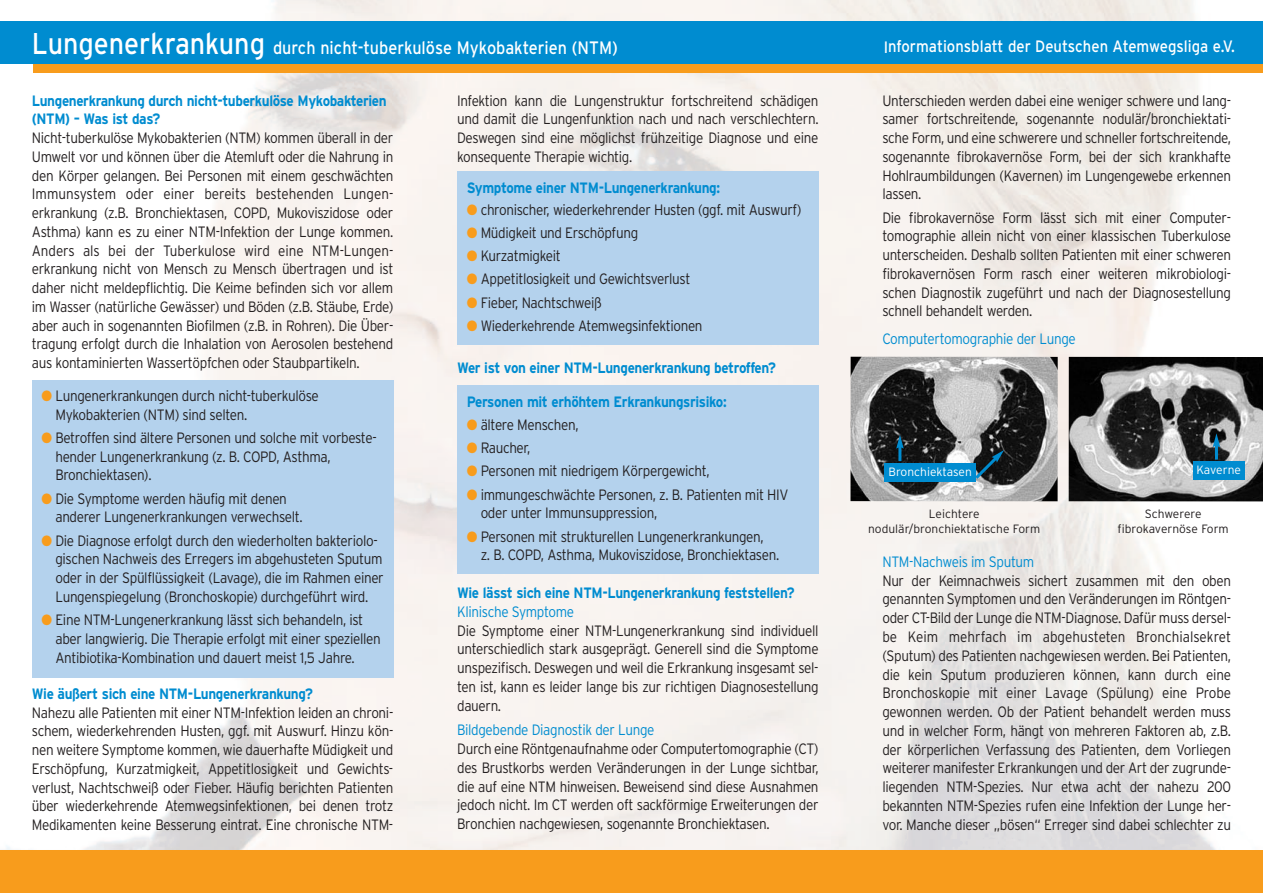
<style>
.page{position:relative;width:1263px;height:893px;background:#fff}
.page>*{position:absolute;margin:0;border:0;box-sizing:border-box;transform-origin:0 0}
.t1{font:18px "Interstate";color:#fff;scale:.9 1}
.t2{font:16.5px "Interstate";color:#fff;scale:.9 1}
.t3{font:300 15px/18.8px "Interstate";letter-spacing:-.025em;color:#231f20;text-align:justify;scale:.9 1}
.t4{font:700 15px/18.8px "Interstate";letter-spacing:-.03em;color:#008cd0;scale:.9 1}
.t5{font:300 15px "Interstate";letter-spacing:-.025em;color:#008cd0;scale:.9 1}
.t6{font:300 12px/15px "Interstate";color:#231f20;text-align:center}
.t7{font:300 12px "Interstate";color:#fff}
.s1{font-size:30px}
.s2{color:#f89c1c}
</style>
<div class="page">
<img style="left:6px;top:0;width:1257px;height:850px">
<div style="left:0;top:21px;width:1263px;height:43px;background:#008cd0"></div>
<div style="left:0;top:850px;width:1263px;height:43px;background:#f89c1c"></div>
<div style="left:33px;top:64px;width:1230px;height:8px;background:#f89c1c"></div>
<div style="left:32px;top:380px;width:361px;height:297px;background:#b4d2ed"></div>
<div style="left:457px;top:172px;width:362px;height:173px;background:#b4d2ed"></div>
<div style="left:457px;top:385px;width:362px;height:189px;background:#b4d2ed"></div>
<img style="left:851px;top:357px;width:206px;height:144px">
<img style="left:1069px;top:357px;width:194px;height:144px">
<div style="left:884px;top:463px;width:92px;height:19px;background:#008cd0"></div>
<hr style="left:898px;top:446px;width:3px;height:15px;background:#008cd0">
<svg style="left:896px;top:435px;width:8px;height:14px"></svg>
<svg style="left:972px;top:450px;width:32px;height:32px"></svg>
<div style="left:1193px;top:461px;width:51px;height:19px;background:#008cd0"></div>
<hr style="left:1215px;top:445px;width:3px;height:15px;background:#008cd0">
<svg style="left:1213px;top:433px;width:7px;height:14px"></svg>
<p class="t1" style="left:32px;top:37px;width:652px"><span class="s1">Lungenerkrankung</span> durch nicht-tuberkulöse Mykobakterien (NTM)</p>
<p class="t2" style="left:884px;top:37px;width:392px">Informationsblatt der Deutschen Atemwegsliga e.V.</p>
<p class="t4" style="left:32px;top:91px;width:396px">Lungenerkrankung durch nicht-tuberkulöse Mykobakterien (NTM) – Was ist das?</p>
<p class="t3" style="left:32px;top:128px;width:403px">Nicht-tuberkulöse Mykobakterien (NTM) kommen überall in der Umwelt vor und können über die Atemluft oder die Nahrung in den Körper gelangen. Bei Personen mit einem geschwächten Immunsystem oder einer bereits bestehenden Lungen&shy;erkrankung (z.B. Bronchiektasen, COPD, Mukoviszidose oder Asthma) kann es zu einer NTM-Infektion der Lunge kommen.<br>Anders als bei der Tuberkulose wird eine NTM-Lungen&shy;erkrankung nicht von Mensch zu Mensch übertragen und ist daher nicht meldepflichtig. Die Keime befinden sich vor allem im Wasser (natürliche Gewässer) und Böden (z.B. Stäube, Erde) aber auch in sogenannten Biofilmen (z.B. in Rohren). Die Über&shy;tragung erfolgt durch die Inhalation von Aerosolen bestehend aus kontaminierten Wassertöpfchen oder Staubpartikeln.</p>
<p class="t3" style="left:457px;top:91px;width:403px">Infektion kann die Lungenstruktur fortschreitend schädigen und damit die Lungenfunktion nach und nach verschlechtern.<br>Deswegen sind eine möglichst frühzeitige Diagnose und eine konsequente Therapie wichtig.</p>
<p class="t3" style="left:882px;top:91px;width:389px">Unterschieden werden dabei eine weniger schwere und lang&shy;samer fortschreitende, sogenannte nodulär/bronchiektati&shy;sche Form, und eine schwerere und schneller fortschreitende, sogenannte fibrokavernöse Form, bei der sich krankhafte Hohlraumbildungen (Kavernen) im Lungengewebe erkennen lassen.</p>
<p class="t3" style="left:882px;top:208px;width:389px">Die fibrokavernöse Form lässt sich mit einer Computer&shy;tomographie allein nicht von einer klassischen Tuberkulose unterscheiden. Deshalb sollten Patienten mit einer schweren fibrokavernösen Form rasch einer weiteren mikrobiologi&shy;schen Diagnostik zugeführt und nach der Diagnosestellung schnell behandelt werden.</p>
<p class="t5" style="left:882px;top:330px;width:217px">Computertomographie der Lunge</p>
<p class="t4" style="left:467px;top:178px;width:283px">Symptome einer NTM-Lungenerkrankung:</p>
<p class="t3" style="left:467px;top:200px;width:374px"><span class="s2">●</span> chronischer, wiederkehrender Husten (ggf. mit Auswurf)</p>
<p class="t3" style="left:467px;top:223px;width:192px"><span class="s2">●</span> Müdigkeit und Erschöpfung</p>
<p class="t3" style="left:467px;top:246px;width:106px"><span class="s2">●</span> Kurzatmigkeit</p>
<p class="t3" style="left:467px;top:270px;width:250px"><span class="s2">●</span> Appetitlosigkeit und Gewichtsverlust</p>
<p class="t3" style="left:467px;top:293px;width:152px"><span class="s2">●</span> Fieber, Nachtschweiß</p>
<p class="t3" style="left:467px;top:316px;width:264px"><span class="s2">●</span> Wiederkehrende Atemwegsinfektionen</p>
<p class="t4" style="left:457px;top:359px;width:356px">Wer ist von einer NTM-Lungenerkrankung betroffen?</p>
<p class="t3" style="left:55px;top:386px;width:294px;text-indent:-14px"><span class="s2">●</span> Lungenerkrankungen durch nicht-tuberkulöse<br>Mykobakterien (NTM) sind selten.</p>
<p class="t3" style="left:55px;top:428px;width:358px;text-align:left;text-indent:-14px"><span class="s2">●</span> Betroffen sind ältere Personen und solche mit vorbeste&shy;hender Lungenerkrankung (z. B. COPD, Asthma,<br>Bronchiektasen).</p>
<p class="t3" style="left:55px;top:489px;width:276px;text-indent:-14px"><span class="s2">●</span> Die Symptome werden häufig mit denen anderer Lungenerkrankungen verwechselt.</p>
<p class="t3" style="left:55px;top:531px;width:366px;text-align:left;text-indent:-14px"><span class="s2">●</span> Die Diagnose erfolgt durch den wiederholten bakteriolo&shy;gischen Nachweis des Erregers im abgehusteten Sputum oder in der Spülflüssigkeit (Lavage), die im Rahmen einer Lungenspiegelung (Bronchoskopie) durchgeführt wird.</p>
<p class="t3" style="left:55px;top:610px;width:363px;text-align:left;text-indent:-14px"><span class="s2">●</span> Eine NTM-Lungenerkrankung lässt sich behandeln, ist aber langwierig. Die Therapie erfolgt mit einer speziellen<br>Antibiotika-Kombination und dauert meist 1,5 Jahre.</p>
<p class="t4" style="left:32px;top:684px;width:314px">Wie äußert sich eine NTM-Lungenerkrankung?</p>
<p class="t3" style="left:32px;top:703px;width:403px">Nahezu alle Patienten mit einer NTM-Infektion leiden an chroni&shy;schem, wiederkehrenden Husten, ggf. mit Auswurf. Hinzu kön&shy;nen weitere Symptome kommen, wie dauerhafte Müdigkeit und Erschöpfung, Kurzatmigkeit, Appetitlosigkeit und Gewichts&shy;verlust, Nachtschweiß oder Fieber. Häufig berichten Patienten über wiederkehrende Atemwegsinfektionen, bei denen trotz Medikamenten keine Besserung eintrat. Eine chronische NTM-</p>
<p class="t4" style="left:467px;top:392px;width:290px">Personen mit erhöhtem Erkrankungsrisiko:</p>
<p class="t3" style="left:467px;top:415px;width:126px"><span class="s2">●</span> ältere Menschen,</p>
<p class="t3" style="left:467px;top:438px;width:72px"><span class="s2">●</span> Raucher,</p>
<p class="t3" style="left:467px;top:462px;width:271px"><span class="s2">●</span> Personen mit niedrigem Körpergewicht,</p>
<p class="t3" style="left:481px;top:485px;width:344px;text-indent:-14px"><span class="s2">●</span> immungeschwächte Personen, z. B. Patienten mit HIV oder unter Immunsuppression,</p>
<p class="t3" style="left:481px;top:527px;width:333px;text-indent:-14px"><span class="s2">●</span> Personen mit strukturellen Lungenerkrankungen,<br>z. B. COPD, Asthma, Mukoviszidose, Bronchiektasen.</p>
<p class="t4" style="left:457px;top:584px;width:376px">Wie lässt sich eine NTM-Lungenerkrankung feststellen?</p>
<p class="t5" style="left:457px;top:603px;width:132px">Klinische Symptome</p>
<p class="t3" style="left:457px;top:621px;width:403px">Die Symptome einer NTM-Lungenerkrankung sind individuell unterschiedlich stark ausgeprägt. Generell sind die Symptome unspezifisch. Deswegen und weil die Erkrankung insgesamt sel&shy;ten ist, kann es leider lange bis zur richtigen Diagnosestellung dauern.</p>
<p class="t5" style="left:457px;top:721px;width:221px">Bildgebende Diagnostik der Lunge</p>
<p class="t3" style="left:457px;top:739px;width:403px">Durch eine Röntgenaufnahme oder Computertomographie (CT) des Brustkorbs werden Veränderungen in der Lunge sichtbar, die auf eine NTM hinweisen. Beweisend sind diese Ausnahmen jedoch nicht. Im CT werden oft sackförmige Erweiterungen der Bronchien nachgewiesen, sogenannte Bronchiektasen.</p>
<p class="t7" style="left:888px;top:464px;width:85px">Bronchiektasen</p>
<p class="t7" style="left:1196px;top:463px;width:46px">Kaverne</p>
<p class="t6" style="left:868px;top:506px;width:174px">Leichtere nodulär/bronchiektatische Form</p>
<p class="t6" style="left:1117px;top:506px;width:113px">Schwerere fibrokavernöse Form</p>
<p class="t5" style="left:882px;top:553px;width:170px">NTM-Nachweis im Sputum</p>
<p class="t3" style="left:882px;top:571px;width:389px">Nur der Keimnachweis sichert zusammen mit den oben genannten Symptomen und den Veränderungen im Röntgen&shy;oder CT-Bild der Lunge die NTM-Diagnose. Dafür muss dersel&shy;be Keim mehrfach im abgehusteten Bronchialsekret (Sputum) des Patienten nachgewiesen werden. Bei Patienten, die kein Sputum produzieren können, kann durch eine Bronchoskopie mit einer Lavage (Spülung) eine Probe gewonnen werden. Ob der Patient behandelt werden muss und in welcher Form, hängt von mehreren Faktoren ab, z.B. der körperlichen Verfassung des Patienten, dem Vorliegen weiterer manifester Erkrankungen und der Art der zugrunde&shy;liegenden NTM-Spezies. Nur etwa acht der nahezu 200 bekannten NTM-Spezies rufen eine Infektion der Lunge her&shy;vor. Manche dieser „bösen“ Erreger sind dabei schlechter zu</p>
</div>
